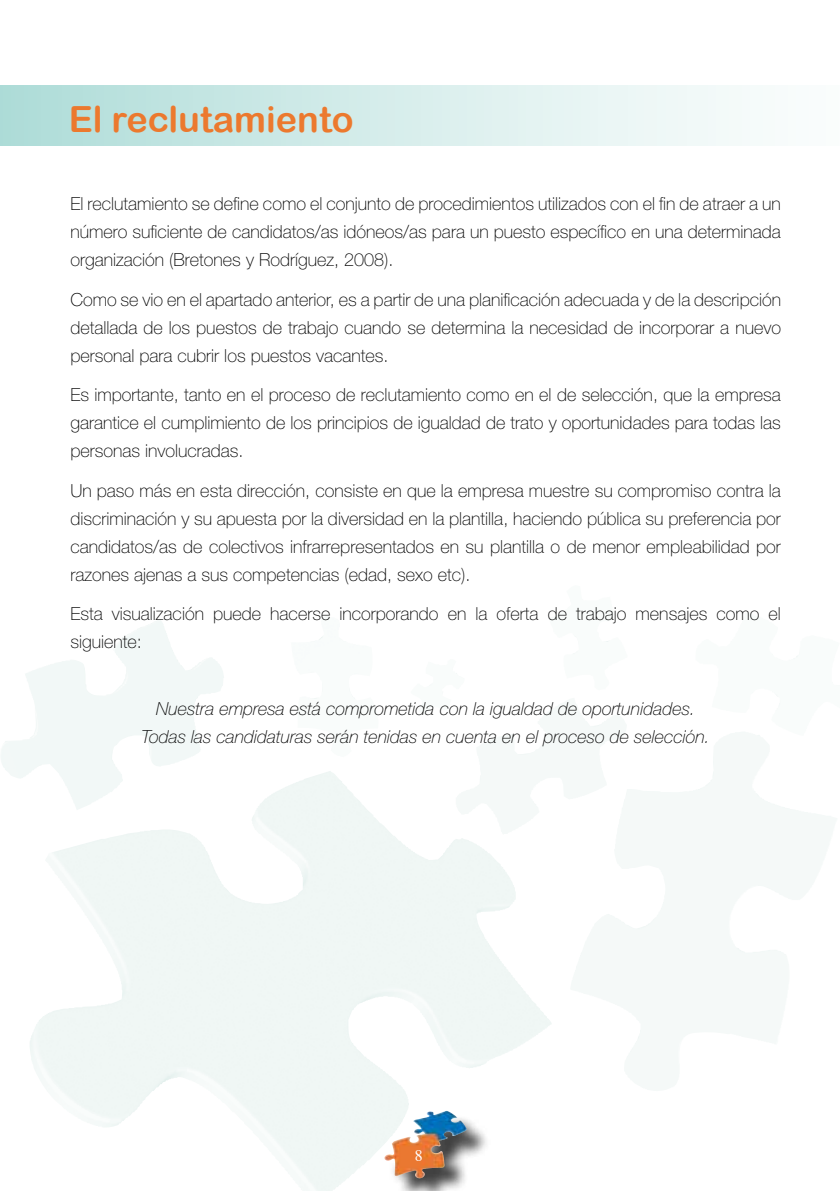
<style>
.page{position:relative;width:840px;height:1191px;background:#fff}
.page>*{position:absolute;margin:0;border:0;box-sizing:border-box;transform-origin:0 0}
.t1{font:36px "Arial Rounded MT Bold";color:#ec792e}
.t2{font:100 18px/28px "Helvetica Neue";color:#000;text-align:justify}
.t3{font:italic 100 18px/28px "Helvetica Neue";color:#000;text-align:center}
.t4{font:16px "Times";color:#fff}
</style>
<div class="page">
<div style="left:388px;top:1114px;width:102px;height:77px;background:#000;opacity:.75"></div>
<img style="left:413px;top:1111px;width:32px;height:16px">
<div style="left:0;top:85px;width:839px;height:61px;background:linear-gradient(to right,#b0ddd9,#fff)"></div>
<h1 class="t1" style="left:69px;top:98px;width:286px">El reclutamiento</h1>
<p class="t2" style="left:70px;top:190px;width:711px">El reclutamiento se define como el conjunto de procedimientos utilizados con el fin de atraer a un número suficiente de candidatos/as idóneos/as para un puesto específico en una determinada organización (Bretones y Rodríguez, 2008).</p>
<p class="t2" style="left:70px;top:285px;width:711px">Como se vio en el apartado anterior, es a partir de una planificación adecuada y de la descripción detallada de los puestos de trabajo cuando se determina la necesidad de incorporar a nuevo personal para cubrir los puestos vacantes.</p>
<p class="t2" style="left:70px;top:381px;width:711px">Es importante, tanto en el proceso de reclutamiento como en el de selección, que la empresa garantice el cumplimiento de los principios de igualdad de trato y oportunidades para todas las personas involucradas.</p>
<p class="t2" style="left:70px;top:476px;width:711px">Un paso más en esta dirección, consiste en que la empresa muestre su compromiso contra la discriminación y su apuesta por la diversidad en la plantilla, haciendo pública su preferencia por candidatos/as de colectivos infrarrepresentados en su plantilla o de menor empleabilidad por razones ajenas a sus competencias (edad, sexo etc).</p>
<p class="t2" style="left:70px;top:599px;width:711px">Esta visualización puede hacerse incorporando en la oferta de trabajo mensajes como el siguiente:</p>
<p class="t3" style="left:141px;top:695px;width:570px">Nuestra empresa está comprometida con la igualdad de oportunidades.<br>Todas las candidaturas serán tenidas en cuenta en el proceso de selección.</p>
<p class="t4" style="left:414px;top:1145px;width:9px">8</p>
</div>
